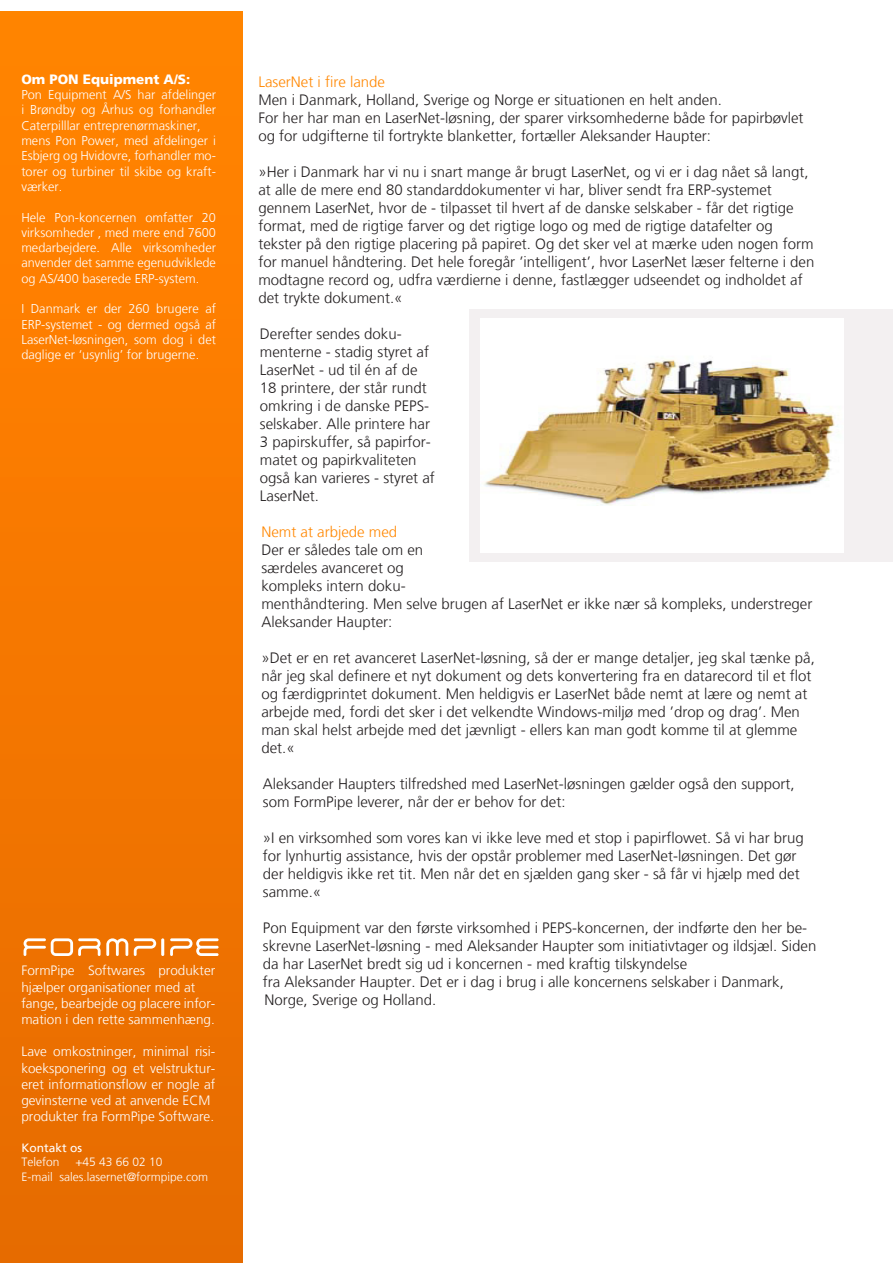
<style>
.page{position:relative;width:893px;height:1263px;background:#fff}
.page>*{position:absolute;margin:0;border:0;box-sizing:border-box;transform-origin:0 0}
.t1{font:300 15px/18px "Frutiger";color:#231f20}
.t2{font:300 15px "Frutiger";color:#ff8700}
.t3{font:300 13.5px/16.2px "Frutiger";color:#fff}
.t4{font:900 13.5px "Frutiger";color:#fff}
.t5{font:300 12.75px/15.3px "Frutiger";color:#fff;text-align:justify}
.t6{font:300 12px "Frutiger";color:#fff}
.t7{font:12px "Frutiger";color:#fff}
</style>
<div class="page">
<div style="left:0;top:11px;width:242px;height:1252px;background:linear-gradient(to bottom,#ff8500,#e76b00)"></div>
<svg style="left:134px;top:938px;width:22px;height:18px"></svg>
<svg style="left:170px;top:938px;width:49px;height:18px"></svg>
<svg style="left:24px;top:938px;width:104px;height:18px"></svg>
<hr style="left:161px;top:938px;width:3px;height:18px;background:#fff;border-radius:2px">
<div style="left:470px;top:309px;width:423px;height:252px;background:#f3f0f1"></div>
<img style="left:480px;top:319px;width:364px;height:233px">
<p class="t4" style="left:21px;top:71px;width:170px">Om PON Equipment A/S:</p>
<p class="t5" style="left:21px;top:87px;width:196px">Pon Equipment A/S har afdelinger i Brøndby og Århus og forhandler Caterpilllar entreprenørmaskiner,</p>
<p class="t5" style="left:21px;top:133px;width:196px">mens Pon Power, med afdelinger i Esbjerg og Hvidovre, forhandler mo&shy;torer og turbiner til skibe og kraft&shy;værker.</p>
<p class="t5" style="left:21px;top:210px;width:196px">Hele Pon-koncernen omfatter 20 virksomheder , med mere end 7600 medarbejdere. Alle virksomheder anvender det samme egenudviklede og AS/400 baserede ERP-system.</p>
<p class="t5" style="left:21px;top:301px;width:196px">I Danmark er der 260 brugere af ERP-systemet - og dermed også af LaserNet-løsningen, som dog i det daglige er ‘usynlig’ for brugerne.</p>
<p class="t3" style="left:21px;top:963px;width:196px">FormPipe Softwares produkter hjælper organisationer med at</p>
<p class="t3" style="left:21px;top:995px;width:195px">fange, bearbejde og placere infor&shy;mation i den rette sammenhæng.</p>
<p class="t3" style="left:21px;top:1044px;width:195px;text-align:justify">Lave omkostninger, minimal risi&shy;koeksponering og et velstruktur&shy;eret informationsflow er nogle af gevinsterne ved at anvende ECM</p>
<p class="t3" style="left:21px;top:1108px;width:194px">produkter fra FormPipe Software.</p>
<p class="t7" style="left:21px;top:1140px;width:62px">Kontakt os</p>
<p class="t6" style="left:21px;top:1155px;width:40px">Telefon</p>
<p class="t6" style="left:75px;top:1155px;width:89px">+45 43 66 02 10</p>
<p class="t6" style="left:21px;top:1169px;width:188px">E-mail sales.lasernet@formpipe.com</p>
<p class="t2" style="left:258px;top:74px;width:128px">LaserNet i fire lande</p>
<p class="t1" style="left:258px;top:91px;width:465px">Men i Danmark, Holland, Sverige og Norge er situationen en helt anden.</p>
<p class="t1" style="left:258px;top:109px;width:547px">For her har man en LaserNet-løsning, der sparer virksomhederne både for papirbøvlet og for udgifterne til fortrykte blanketter, fortæller Aleksander Haupter:</p>
<p class="t1" style="left:258px;top:163px;width:557px">»Her i Danmark har vi nu i snart mange år brugt LaserNet, og vi er i dag nået så langt, at alle de mere end 80 standarddokumenter vi har, bliver sendt fra ERP-systemet gennem LaserNet, hvor de - tilpasset til hvert af de danske selskaber - får det rigtige format, med de rigtige farver og det rigtige logo og med de rigtige datafelter og tekster på den rigtige placering på papiret. Og det sker vel at mærke uden nogen form for manuel håndtering. Det hele foregår ’intelligent’, hvor LaserNet læser felterne i den modtagne record og, udfra værdierne i denne, fastlægger udseendet og indholdet af det trykte dokument.«</p>
<p class="t1" style="left:260px;top:325px;width:176px">Derefter sendes doku&shy;menterne - stadig styret af<br>LaserNet - ud til én af de<br>18 printere, der står rundt omkring i de danske PEPS&shy;selskaber. Alle printere har<br>3 papirskuffer, så papirfor&shy;matet og papirkvaliteten også kan varieres - styret af<br>LaserNet.</p>
<p class="t2" style="left:261px;top:524px;width:137px">Nemt at arbjede med</p>
<p class="t1" style="left:261px;top:541px;width:552px">Der er således tale om en<br>særdeles avanceret og<br>kompleks intern doku-<br>menthåndtering. Men selve brugen af LaserNet er ikke nær så kompleks, understreger Aleksander Haupter:</p>
<p class="t1" style="left:261px;top:649px;width:555px">»Det er en ret avanceret LaserNet-løsning, så der er mange detaljer, jeg skal tænke på, når jeg skal definere et nyt dokument og dets konvertering fra en datarecord til et flot og færdigprintet dokument. Men heldigvis er LaserNet både nemt at lære og nemt at arbejde med, fordi det sker i det velkendte Windows-miljø med ’drop og drag’. Men man skal helst arbejde med det jævnligt - ellers kan man godt komme til at glemme det.«</p>
<p class="t1" style="left:263px;top:775px;width:533px">Aleksander Haupters tilfredshed med LaserNet-løsningen gælder også den support, som FormPipe leverer, når der er behov for det:</p>
<p class="t1" style="left:263px;top:829px;width:542px">»I en virksomhed som vores kan vi ikke leve med et stop i papirflowet. Så vi har brug for lynhurtig assistance, hvis der opstår problemer med LaserNet-løsningen. Det gør der heldigvis ikke ret tit. Men når det en sjælden gang sker - så får vi hjælp med det samme.«</p>
<p class="t1" style="left:263px;top:919px;width:555px">Pon Equipment var den første virksomhed i PEPS-koncernen, der indførte den her be&shy;skrevne LaserNet-løsning - med Aleksander Haupter som initiativtager og ildsjæl. Siden da har LaserNet bredt sig ud i koncernen - med kraftig tilskyndelse</p>
<p class="t1" style="left:263px;top:973px;width:522px">fra Aleksander Haupter. Det er i dag i brug i alle koncernens selskaber i Danmark,<br>Norge, Sverige og Holland.</p>
</div>
